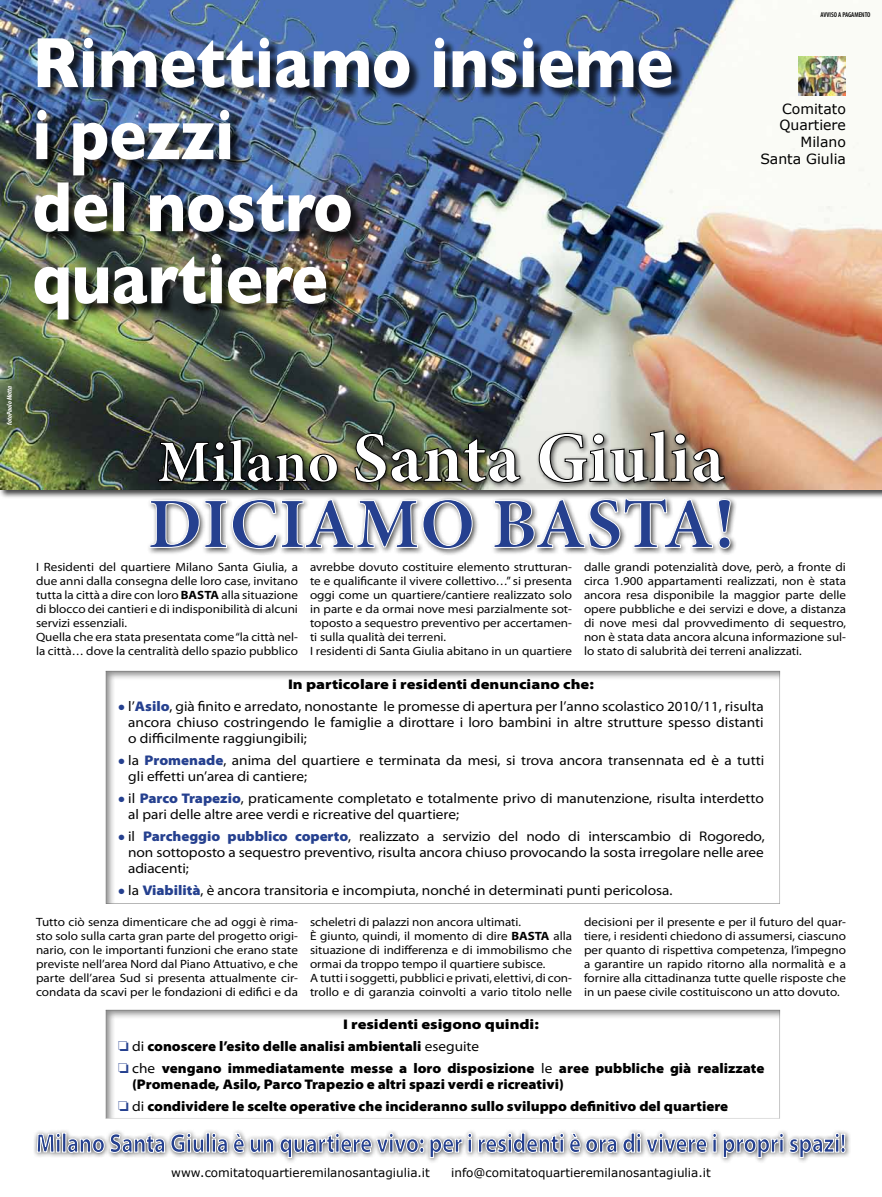
<style>
.page{position:relative;width:882px;height:1197px;background:#fff}
.page>*{position:absolute;margin:0;border:0;box-sizing:border-box;transform-origin:0 0}
.t1{font:semi-expanded 14px/16px "Myriad Pro";color:#000;text-align:justify}
.t2{font:900 semi-expanded 14px/22px "Myriad Pro";color:#000;scale:1.1 1}
.t3{font:900 semi-expanded 14px/22px "Myriad Pro";color:#000}
.t4{font:14px/16.8px "Verdana";color:#000;text-align:right}
.t5{font:semi-expanded 12px/14px "Myriad Pro";color:#000}
.t6{font:12px "Verdana";color:#000}
.t7{font:600 condensed 7px "Myriad Pro";color:#000}
.t8{font:italic 700 condensed 7px "Myriad Pro";color:#fff}
.s1{font-weight:700}
.s2{font-weight:900;font-size:18px;color:#25408f}
.s3{font-weight:900;color:#25408f}
.s4{color:#25408f}
.s5{font-weight:400}
</style>
<div class="page">
<div style="left:105px;top:1008px;width:675px;height:111px;background:#000;opacity:.75"></div>
<img style="left:0;top:0;width:882px;height:489px">
<div style="left:36px;top:256px;width:302px;height:76px;background:#000;opacity:.75"></div>
<img style="left:35px;top:254px;width:291px;height:65px">
<div style="left:36px;top:184px;width:327px;height:60px;background:#000;opacity:.75"></div>
<img style="left:35px;top:182px;width:316px;height:50px">
<div style="left:38px;top:112px;width:204px;height:76px;background:#000;opacity:.75"></div>
<img style="left:36px;top:110px;width:194px;height:65px">
<div style="left:39px;top:40px;width:645px;height:60px;background:#000;opacity:.75"></div>
<img style="left:38px;top:38px;width:633px;height:50px">
<img style="left:798px;top:57px;width:48px;height:38px">
<div style="left:146px;top:495px;width:591px;height:61px;background:#000;opacity:.75"></div>
<svg style="left:149px;top:498px;width:581px;height:51px"></svg>
<div style="left:155px;top:427px;width:576px;height:63px;background:#000;opacity:.75"></div>
<img style="left:158px;top:430px;width:567px;height:53px">
<svg style="left:37px;top:1098px;width:808px;height:64px"></svg>
<p class="t7" style="left:820px;top:10px;width:52px">AVVISO A PAGAMENTO</p>
<p class="t4" style="left:760px;top:100px;width:87px">Comitato<br>Quartiere<br>Milano<br>Santa Giulia</p>
<p class="t8" style="left:5px;top:425px;width:41px;rotate:-90deg">foto Paolo Motta</p>
<p class="t5" style="left:36px;top:560px;width:263px">I Residenti del quartiere Milano Santa Giulia, a due anni dalla consegna delle loro case, invitano tutta la città a dire con loro <span class="s1">BASTA</span> alla situazione di blocco dei cantieri e di indisponibilità di alcuni servizi essenziali.<br>Quella che era stata presentata come “la città nel&shy;la città… dove la centralità dello spazio pubblico</p>
<p class="t5" style="left:310px;top:560px;width:263px">avrebbe dovuto costituire elemento strutturan&shy;te e qualificante il vivere collettivo…” si presenta oggi come un quartiere/cantiere realizzato solo in parte e da ormai nove mesi parzialmente sot&shy;toposto a sequestro preventivo per accertamen&shy;ti sulla qualità dei terreni.<br>I residenti di Santa Giulia abitano in un quartiere</p>
<p class="t5" style="left:584px;top:560px;width:263px;text-align:justify">dalle grandi potenzialità dove, però, a fronte di circa 1.900 appartamenti realizzati, non è stata ancora resa disponibile la maggior parte delle opere pubbliche e dei servizi e dove, a distanza di nove mesi dal provvedimento di sequestro, non è stata data ancora alcuna informazione sul&shy;lo stato di salubrità dei terreni analizzati.</p>
<p class="t2" style="left:288px;top:673px;width:279px">In particolare i residenti denunciano che:</p>
<p class="t1" style="left:128px;top:698px;width:637px;text-indent:-10px"><span class="s2">•</span> l’<span class="s3">Asilo</span>, già finito e arredato, nonostante le promesse di apertura per l’anno scolastico 2010/11, risulta ancora chiuso costringendo le famiglie a dirottare i loro bambini in altre strutture spesso distanti o difficilmente raggiungibili;</p>
<p class="t1" style="left:128px;top:752px;width:637px;text-indent:-10px"><span class="s2">•</span> la <span class="s3">Promenade</span>, anima del quartiere e terminata da mesi, si trova ancora transennata ed è a tutti gli effetti un’area di cantiere;</p>
<p class="t1" style="left:128px;top:790px;width:637px;text-indent:-10px"><span class="s2">•</span> il <span class="s3">Parco Trapezio</span>, praticamente completato e totalmente privo di manutenzione, risulta interdetto al pari delle altre aree verdi e ricreative del quartiere;</p>
<p class="t1" style="left:128px;top:828px;width:638px;text-indent:-10px"><span class="s2">•</span> il <span class="s3">Parcheggio pubblico coperto</span>, realizzato a servizio del nodo di interscambio di Rogoredo, non sottoposto a sequestro preventivo, risulta ancora chiuso provocando la sosta irregolare nelle aree adiacenti;</p>
<p class="t1" style="left:118px;top:882px;width:556px"><span class="s2">•</span> la <span class="s3">Viabilità</span>, è ancora transitoria e incompiuta, nonché in determinati punti pericolosa.</p>
<p class="t5" style="left:36px;top:914px;width:263px;text-align:justify">Tutto ciò senza dimenticare che ad oggi è rima&shy;sto solo sulla carta gran parte del progetto origi&shy;nario, con le importanti funzioni che erano state previste nell’area Nord dal Piano Attuativo, e che parte dell’area Sud si presenta attualmente cir&shy;condata da scavi per le fondazioni di edifici e da</p>
<p class="t5" style="left:310px;top:914px;width:263px">scheletri di palazzi non ancora ultimati.<br>È giunto, quindi, il momento di dire <span class="s1">BASTA</span> alla situazione di indifferenza e di immobilismo che ormai da troppo tempo il quartiere subisce.<br>A tutti i soggetti, pubblici e privati, elettivi, di con&shy;trollo e di garanzia coinvolti a vario titolo nelle</p>
<p class="t5" style="left:584px;top:914px;width:263px;text-align:justify">decisioni per il presente e per il futuro del quar&shy;tiere, i residenti chiedono di assumersi, ciascuno per quanto di rispettiva competenza, l’impegno a garantire un rapido ritorno alla normalità e a fornire alla cittadinanza tutte quelle risposte che in un paese civile costituiscono un atto dovuto.</p>
<p class="t2" style="left:118px;top:1013px;width:589px;text-indent:225px">I residenti esigono quindi:<br><span class="s4">❏</span> <span class="s5">di</span> conoscere l’esito delle analisi ambientali <span class="s5">eseguite<br></span><span class="s4">❏</span> <span class="s5">che</span> vengano immediatamente messe a loro disposizione <span class="s5">le</span> aree pubbliche già realizzate</p>
<p class="t3" style="left:118px;top:1073px;width:611px;text-indent:14px">(Promenade, Asilo, Parco Trapezio e altri spazi verdi e ricreativi)<br><span class="s4">❏</span> <span class="s5">di</span> condividere le scelte operative che incideranno sullo sviluppo definitivo del quartiere</p>
<p class="t6" style="left:171px;top:1164px;width:260px">www.comitatoquartieremilanosantagiulia.it</p>
<p class="t6" style="left:451px;top:1164px;width:261px">info@comitatoquartieremilanosantagiulia.it</p>
</div>
